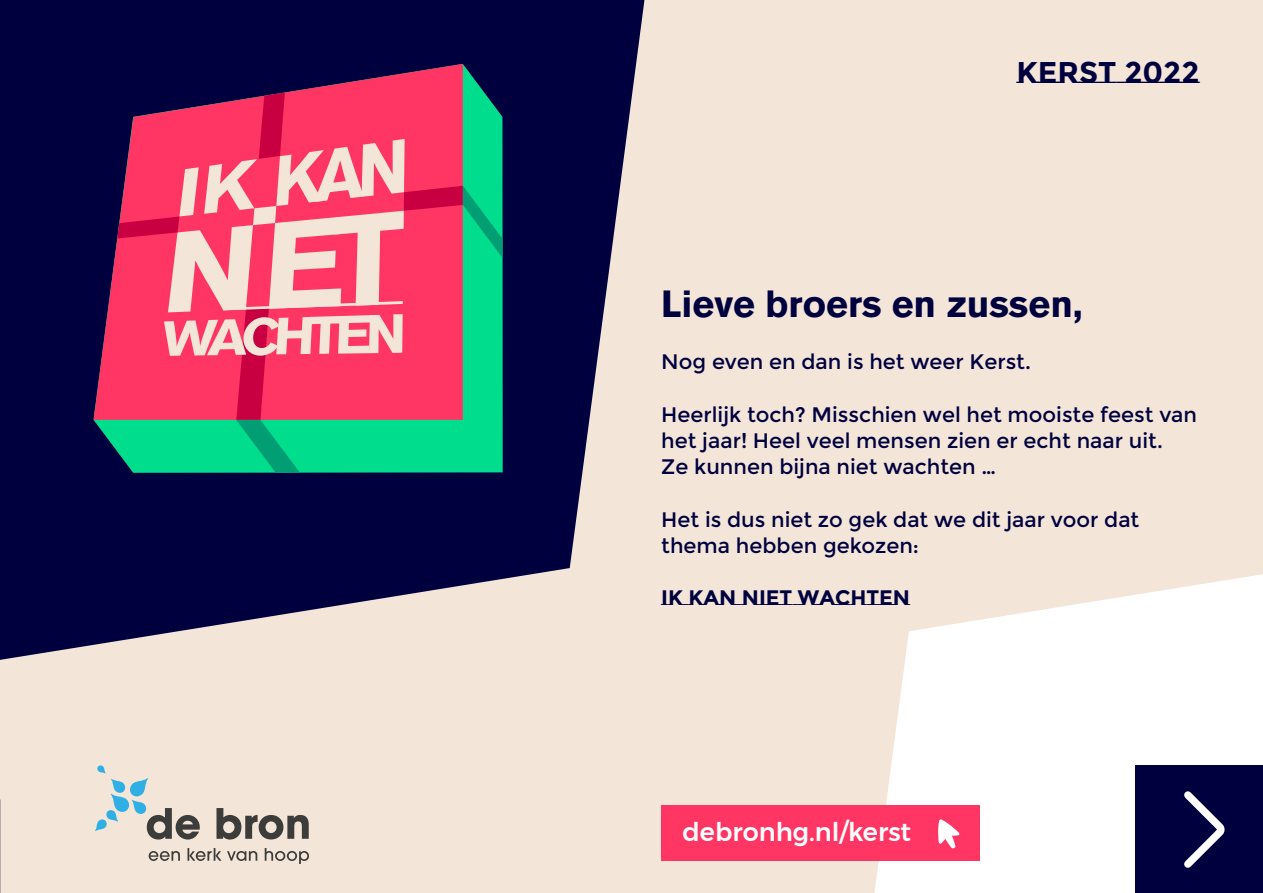
<style>
.page{position:relative;width:1263px;height:893px;background:#f3e5d8}
.page>*{position:absolute;margin:0;border:0;box-sizing:border-box;transform-origin:0 0}
.t1{font:700 37.5px "Akzidenz Grotesk BE";color:#00003e}
.t2{font:700 30px "Montserrat Subrayada";color:#00003e}
.t3{font:500 25.5px "Montserrat";color:#fff}
.t4{font:21px/26.2px "Montserrat";color:#00003e}
.t5{font:700 21px "Montserrat Subrayada";color:#00003e}
</style>
<div class="page">
<svg style="left:874px;top:574px;width:389px;height:319px;fill:#fff"></svg>
<svg style="left:0;top:0;width:644px;height:660px;fill:#00003e"></svg>
<svg style="left:94px;top:64px;width:369px;height:356px;background:#420e47"></svg>
<svg style="left:117px;top:93px;width:385px;height:380px"></svg>
<svg style="left:216px;top:808px;width:93px;height:32px"></svg>
<svg style="left:95px;top:765px;width:105px;height:74px"></svg>
<svg style="left:149px;top:851px;width:31px;height:10px"></svg>
<svg style="left:187px;top:848px;width:34px;height:13px"></svg>
<svg style="left:227px;top:851px;width:30px;height:10px"></svg>
<svg style="left:265px;top:848px;width:44px;height:16px"></svg>
<div style="left:1135px;top:765px;width:128px;height:128px;background:#00003e"></div>
<svg style="left:1184px;top:791px;width:41px;height:77px"></svg>
<div style="left:661px;top:805px;width:319px;height:56px;background:#ff3563"></div>
<svg style="left:938px;top:819px;width:21px;height:30px"></svg>
<h2 class="t2" style="left:1016px;top:54px;width:184px">KERST 2022</h2>
<h1 class="t1" style="left:661px;top:282px;width:423px">Lieve broers en zussen,</h1>
<p class="t4" style="left:661px;top:349px;width:371px">Nog even en dan is het weer Kerst.</p>
<p class="t4" style="left:661px;top:401px;width:537px">Heerlijk toch? Misschien wel het mooiste feest van het jaar! Heel veel mensen zien er echt naar uit.<br>Ze kunnen bijna niet wachten …</p>
<p class="t4" style="left:661px;top:506px;width:480px">Het is dus niet zo gek dat we dit jaar voor dat thema hebben gekozen:</p>
<p class="t5" style="left:661px;top:585px;width:250px">IK KAN NIET WACHTEN</p>
<p class="t3" style="left:682px;top:812px;width:230px">debronhg.nl/kerst</p>
</div>
